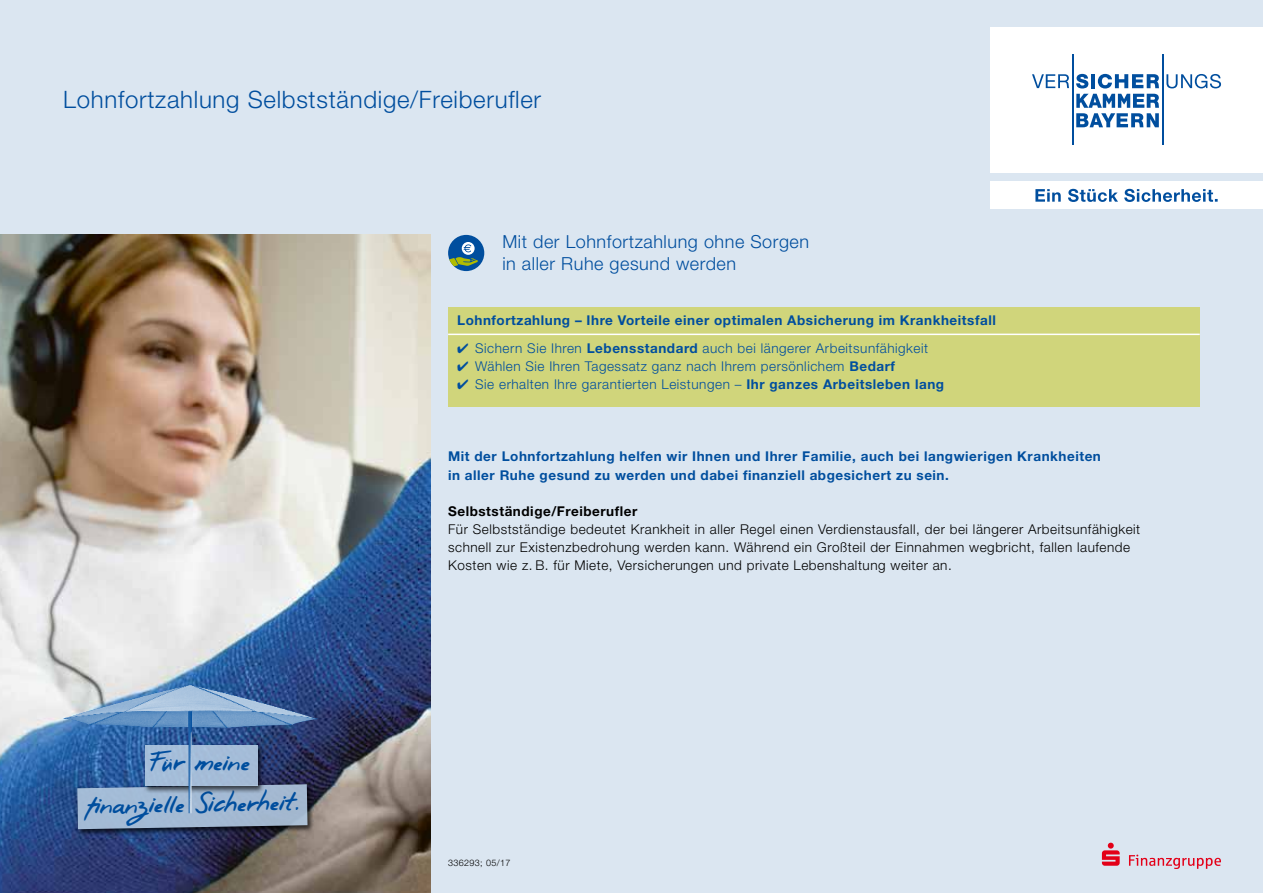
<style>
.page{position:relative;width:1263px;height:893px;background:#dbe6f1}
.page>*{position:absolute;margin:0;border:0;box-sizing:border-box;transform-origin:0 0}
.t1{font:27px "VKB Erman 2011";color:#004e9e}
.t2{font:300 24px "Helvetica Neue LT Pro";letter-spacing:.03em;color:#004e9e}
.t3{font:300 18px/22.5px "Helvetica Neue LT Pro";letter-spacing:.03em;color:#004e9e}
.t4{font:300 13.5px/18.1px "Helvetica Neue LT Pro";letter-spacing:.04em;color:#000}
.t5{font:700 13.5px/18.1px "Helvetica Neue LT Pro";letter-spacing:.04em;color:#004e9e}
.t6{font:300 13.5px "Helvetica Neue LT Pro";letter-spacing:.04em;color:#004e9e}
.t7{font:700 13.5px "Helvetica Neue LT Pro";letter-spacing:.04em;color:#000}
.t8{font:300 9px "Helvetica Neue LT Pro";letter-spacing:.04em;color:#000}
.s1{font-weight:700}
</style>
<div class="page">
<img style="left:0;top:235px;width:430px;height:658px">
<div style="left:76px;top:783px;width:239px;height:54px;background:#000;opacity:.75"></div>
<svg style="left:77px;top:784px;width:230px;height:45px;background:#94a8c0"></svg>
<img style="left:63px;top:684px;width:230px;height:129px">
<div style="left:448px;top:307px;width:752px;height:100px;background:#d0d57b"></div>
<hr style="left:448px;top:334px;width:752px;height:1px;background:#fff">
<div style="left:448px;top:235px;width:36px;height:36px;background:#004e9e;border-radius:50%"></div>
<svg style="left:448px;top:242px;width:30px;height:25px"></svg>
<svg style="left:1102px;top:843px;width:119px;height:26px"></svg>
<div style="left:990px;top:27px;width:273px;height:146px;background:#fff"></div>
<div style="left:990px;top:182px;width:273px;height:27px;background:#fff"></div>
<svg style="left:1035px;top:189px;width:182px;height:13px"></svg>
<hr style="left:1072px;top:54px;width:1px;height:91px;background:#004e9e">
<hr style="left:1162px;top:54px;width:1px;height:91px;background:#004e9e">
<svg style="left:1032px;top:74px;width:37px;height:14px"></svg>
<svg style="left:1166px;top:74px;width:55px;height:14px"></svg>
<svg style="left:1076px;top:74px;width:83px;height:53px"></svg>
<h2 class="t2" style="left:63px;top:84px;width:479px">Lohnfortzahlung Selbstständige/Freiberufler</h2>
<h3 class="t3" style="left:502px;top:230px;width:308px">Mit der Lohnfortzahlung ohne Sorgen in aller Ruhe gesund werden</h3>
<p class="t5" style="left:457px;top:311px;width:540px">Lohnfortzahlung – Ihre Vorteile einer optimalen Absicherung im Krankheitsfall</p>
<p class="t6" style="left:457px;top:340px;width:472px">✔ Sichern Sie Ihren <span class="s1">Lebensstandard</span> auch bei längerer Arbeitsunfähigkeit</p>
<p class="t6" style="left:457px;top:358px;width:439px">✔ Wählen Sie Ihren Tagessatz ganz nach Ihrem persönlichem <span class="s1">Bedarf</span></p>
<p class="t6" style="left:457px;top:376px;width:488px">✔ Sie erhalten Ihre garantierten Leistungen – <span class="s1">Ihr ganzes Arbeitsleben lang</span></p>
<h1 class="t1" style="left:146px;top:745px;width:104px">Für meine</h1>
<h1 class="t1" style="left:85px;top:788px;width:218px;rotate:-1deg">fi nanzielle Sicherheit.</h1>
<p class="t5" style="left:448px;top:447px;width:654px">Mit der Lohnfortzahlung helfen wir Ihnen und Ihrer Familie, auch bei langwierigen Krankheiten in aller Ruhe gesund zu werden und dabei finanziell abgesichert zu sein.</p>
<p class="t7" style="left:448px;top:502px;width:191px">Selbstständige/Freiberufler</p>
<p class="t4" style="left:448px;top:520px;width:694px">Für Selbstständige bedeutet Krankheit in aller Regel einen Verdienstausfall, der bei längerer Arbeitsunfähigkeit schnell zur Existenzbedrohung werden kann. Während ein Großteil der Einnahmen wegbricht, fallen laufende<br>Kosten wie z. B. für Miete, Versicherungen und private Lebenshaltung weiter an.</p>
<p class="t8" style="left:448px;top:857px;width:64px">336293; 05/17</p>
</div>
